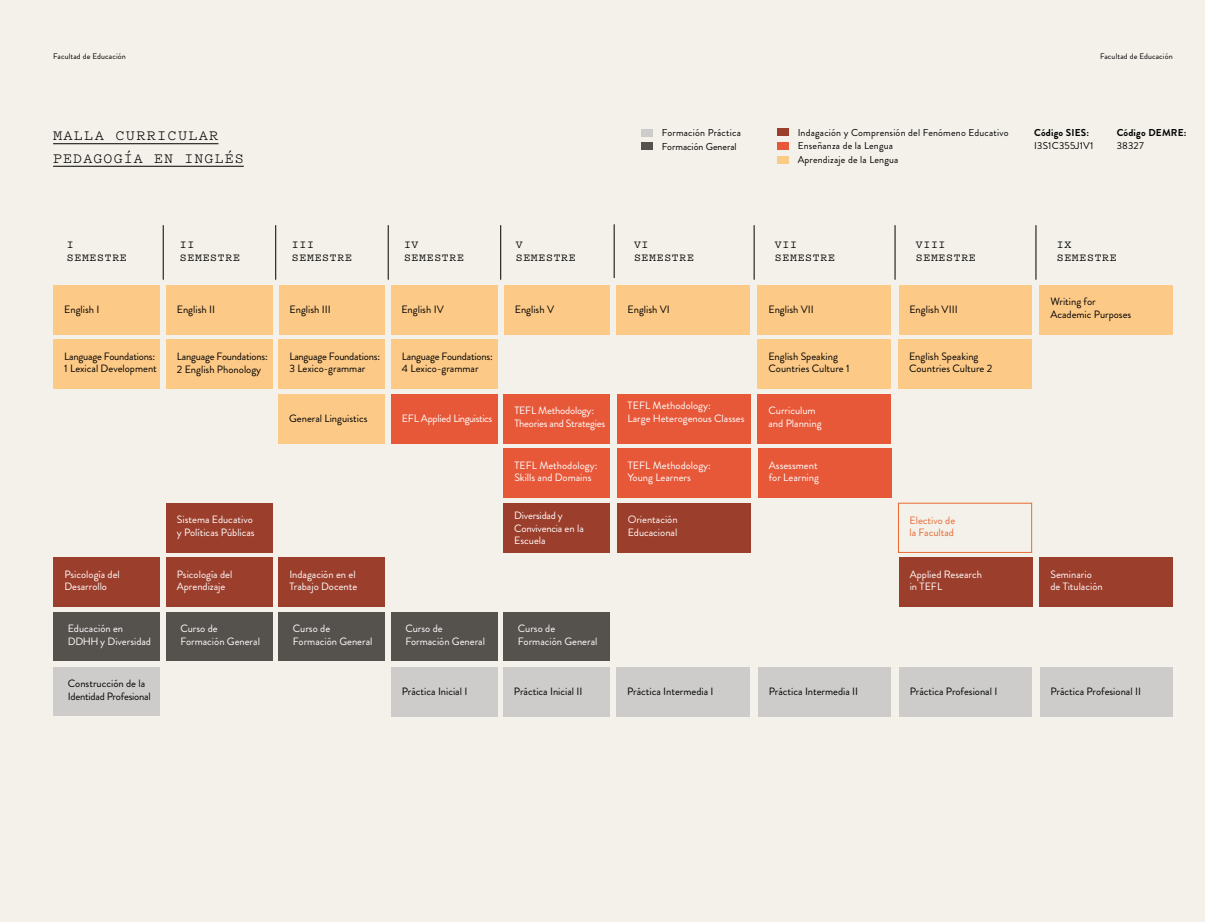
<style>
.page{position:relative;width:1205px;height:922px;background:#fff}
.page>*{position:absolute;margin:0;border:0;box-sizing:border-box;transform-origin:0 0}
.t1{font:15px/22.5px "Pitch";letter-spacing:.08em;color:#000}
.t2{font:500 11.25px/13.5px "Pitch";letter-spacing:.06em;color:#000}
.t3{font:10.62px/12.5px "Brandon Grotesque";color:#fff}
.t4{font:10.62px/12.5px "Brandon Grotesque";color:#000}
.t5{font:10.62px/12.5px "Brandon Grotesque";letter-spacing:-.02em;color:#000}
.t6{font:10.62px/12.5px "Brandon Grotesque";letter-spacing:-.02em;color:#fff}
.t7{font:10.62px "Brandon Grotesque";letter-spacing:-.04em;color:#fff}
.t8{font:10.62px/12.5px "Brandon Grotesque";color:#e96933}
.t9{font:10px/13.8px "Brandon Grotesque";letter-spacing:.02em;color:#000}
.t10{font:10px/13.8px "Brandon Grotesque";color:#000}
.t11{font:700 10px "Brandon Grotesque";letter-spacing:.02em;color:#000}
.t12{font:8.12px "Brandon Grotesque";letter-spacing:.01em;color:#000}
</style>
<div class="page">
<div style="left:0;top:0;width:638px;height:921px;background:#f3f1e9"></div>
<hr style="left:53px;top:143px;width:165px;height:1px;background:#000">
<hr style="left:53px;top:166px;width:191px;height:1px;background:#000">
<div style="left:54px;top:612px;width:106px;height:49px;background:#55524e"></div>
<div style="left:54px;top:667px;width:106px;height:49px;background:#cdcccb"></div>
<div style="left:166px;top:612px;width:106px;height:49px;background:#55524e"></div>
<div style="left:279px;top:612px;width:106px;height:49px;background:#55524e"></div>
<div style="left:391px;top:612px;width:106px;height:49px;background:#55524e"></div>
<div style="left:504px;top:612px;width:106px;height:49px;background:#55524e"></div>
<div style="left:54px;top:285px;width:106px;height:49px;background:#fcc987"></div>
<div style="left:166px;top:285px;width:106px;height:49px;background:#fcc987"></div>
<div style="left:279px;top:285px;width:106px;height:49px;background:#fcc987"></div>
<div style="left:391px;top:285px;width:106px;height:49px;background:#fcc987"></div>
<div style="left:391px;top:667px;width:107px;height:49px;background:#cdcccb"></div>
<div style="left:503px;top:667px;width:107px;height:49px;background:#cdcccb"></div>
<div style="left:504px;top:285px;width:106px;height:49px;background:#fcc987"></div>
<div style="left:279px;top:394px;width:106px;height:49px;background:#fcc987"></div>
<div style="left:391px;top:394px;width:106px;height:49px;background:#e75839"></div>
<div style="left:54px;top:339px;width:106px;height:50px;background:#fcc987"></div>
<div style="left:166px;top:339px;width:106px;height:50px;background:#fcc987"></div>
<div style="left:166px;top:503px;width:106px;height:49px;background:#9c3e2c"></div>
<div style="left:504px;top:503px;width:106px;height:49px;background:#9c3e2c"></div>
<div style="left:54px;top:557px;width:106px;height:50px;background:#9c3e2c"></div>
<div style="left:166px;top:557px;width:106px;height:50px;background:#9c3e2c"></div>
<div style="left:279px;top:557px;width:106px;height:50px;background:#9c3e2c"></div>
<div style="left:279px;top:339px;width:106px;height:50px;background:#fcc987"></div>
<div style="left:391px;top:339px;width:106px;height:50px;background:#fcc987"></div>
<div style="left:504px;top:394px;width:106px;height:49px;background:#e75839"></div>
<div style="left:504px;top:448px;width:106px;height:50px;background:#e75839"></div>
<hr style="left:163px;top:225px;width:1px;height:55px;background:#000">
<hr style="left:275px;top:225px;width:1px;height:55px;background:#000">
<hr style="left:388px;top:225px;width:1px;height:55px;background:#000">
<hr style="left:500px;top:225px;width:1px;height:55px;background:#000">
<div style="left:611px;top:0;width:594px;height:921px;background:#f3f1e9"></div>
<div style="left:641px;top:129px;width:11px;height:7px;background:#cdcccb"></div>
<div style="left:641px;top:143px;width:11px;height:7px;background:#55524e"></div>
<div style="left:777px;top:128px;width:11px;height:8px;background:#9c3e2c"></div>
<div style="left:777px;top:142px;width:11px;height:7px;background:#e75839"></div>
<div style="left:777px;top:156px;width:11px;height:7px;background:#fcc987"></div>
<div style="left:1039px;top:285px;width:133px;height:49px;background:#fcc987"></div>
<div style="left:616px;top:667px;width:134px;height:49px;background:#cdcccb"></div>
<div style="left:758px;top:667px;width:133px;height:49px;background:#cdcccb"></div>
<div style="left:899px;top:667px;width:133px;height:49px;background:#cdcccb"></div>
<div style="left:1039px;top:667px;width:133px;height:49px;background:#cdcccb"></div>
<div style="left:617px;top:285px;width:133px;height:49px;background:#fcc987"></div>
<div style="left:758px;top:285px;width:133px;height:49px;background:#fcc987"></div>
<div style="left:899px;top:285px;width:132px;height:49px;background:#fcc987"></div>
<div style="left:617px;top:503px;width:133px;height:49px;background:#9c3e2c"></div>
<div style="left:898px;top:502px;width:134px;height:50px;border:1px solid #e96933"></div>
<div style="left:1039px;top:557px;width:134px;height:50px;background:#9c3e2c"></div>
<div style="left:899px;top:557px;width:133px;height:50px;background:#9c3e2c"></div>
<div style="left:758px;top:339px;width:133px;height:50px;background:#fcc987"></div>
<div style="left:898px;top:339px;width:133px;height:50px;background:#fcc987"></div>
<div style="left:617px;top:448px;width:133px;height:50px;background:#e75839"></div>
<div style="left:758px;top:448px;width:133px;height:50px;background:#e75839"></div>
<div style="left:758px;top:394px;width:133px;height:49px;background:#e75839"></div>
<div style="left:617px;top:394px;width:133px;height:49px;background:#e75839"></div>
<hr style="left:754px;top:225px;width:1px;height:55px;background:#000">
<hr style="left:895px;top:225px;width:1px;height:55px;background:#000">
<hr style="left:1036px;top:225px;width:1px;height:55px;background:#000">
<hr style="left:614px;top:224px;width:1px;height:54px;background:#000">
<p class="t12" style="left:53px;top:50px;width:74px">Facultad de Educación</p>
<h1 class="t1" style="left:53px;top:123px;width:192px">MALLA CURRICULAR<br>PEDAGOGÍA EN INGLÉS</h1>
<p class="t12" style="left:1100px;top:50px;width:74px">Facultad de Educación</p>
<p class="t10" style="left:662px;top:126px;width:81px">Formación Práctica<br>Formación General</p>
<p class="t9" style="left:798px;top:125px;width:212px">Indagación y Comprensión del Fenómeno Educativo<br>Enseñanza de la Lengua<br>Aprendizaje de la Lengua</p>
<p class="t11" style="left:1116px;top:125px;width:71px">Código DEMRE:</p>
<p class="t11" style="left:1034px;top:125px;width:57px">Código SIES:</p>
<p class="t9" style="left:1034px;top:139px;width:61px">I3S1C355J1V1</p>
<p class="t9" style="left:1116px;top:139px;width:29px">38327</p>
<p class="t2" style="left:67px;top:237px;width:61px">I<br>SEMESTRE</p>
<p class="t2" style="left:180px;top:237px;width:61px">II<br>SEMESTRE</p>
<p class="t2" style="left:292px;top:237px;width:61px">III<br>SEMESTRE</p>
<p class="t2" style="left:404px;top:237px;width:61px">IV<br>SEMESTRE</p>
<p class="t2" style="left:516px;top:237px;width:61px">V<br>SEMESTRE</p>
<p class="t2" style="left:634px;top:237px;width:61px">VI<br>SEMESTRE</p>
<p class="t2" style="left:775px;top:237px;width:61px">VII<br>SEMESTRE</p>
<p class="t2" style="left:916px;top:237px;width:61px">VIII<br>SEMESTRE</p>
<p class="t2" style="left:1057px;top:237px;width:61px">IX<br>SEMESTRE</p>
<p class="t4" style="left:64px;top:303px;width:37px">English I</p>
<p class="t4" style="left:177px;top:303px;width:40px">English II</p>
<p class="t4" style="left:290px;top:303px;width:43px">English III</p>
<p class="t4" style="left:401px;top:303px;width:44px">English IV</p>
<p class="t4" style="left:515px;top:303px;width:41px">English V</p>
<p class="t4" style="left:627px;top:303px;width:44px">English VI</p>
<p class="t4" style="left:768px;top:303px;width:47px">English VII</p>
<p class="t4" style="left:909px;top:303px;width:50px">English VIII</p>
<p class="t4" style="left:1050px;top:295px;width:83px">Writing for<br>Academic Purposes</p>
<p class="t5" style="left:64px;top:350px;width:94px">Language Foundations:<br>1 Lexical Development</p>
<p class="t5" style="left:177px;top:350px;width:92px">Language Foundations:<br>2 English Phonology</p>
<p class="t5" style="left:289px;top:350px;width:92px">Language Foundations:<br>3 Lexico-grammar</p>
<p class="t5" style="left:402px;top:350px;width:92px">Language Foundations:<br>4 Lexico-grammar</p>
<p class="t4" style="left:768px;top:350px;width:83px">English Speaking<br>Countries Culture 1</p>
<p class="t4" style="left:909px;top:350px;width:85px">English Speaking<br>Countries Culture 2</p>
<p class="t4" style="left:289px;top:411px;width:80px">General Linguistics</p>
<p class="t7" style="left:402px;top:410px;width:92px">EFL Applied Linguistics</p>
<p class="t6" style="left:514px;top:404px;width:92px">TEFL Methodology:<br>Theories and Strategies</p>
<p class="t3" style="left:514px;top:459px;width:85px">TEFL Methodology:<br>Skills and Domains</p>
<p class="t3" style="left:627px;top:399px;width:118px">TEFL Methodology:<br>Large Heterogenous Classes</p>
<p class="t3" style="left:768px;top:404px;width:55px">Curriculum and Planning</p>
<p class="t3" style="left:628px;top:459px;width:85px">TEFL Methodology:<br>Young Learners</p>
<p class="t3" style="left:769px;top:459px;width:52px">Assessment for Learning</p>
<p class="t3" style="left:177px;top:513px;width:79px">Sistema Educativo y Políticas Públicas</p>
<p class="t6" style="left:514px;top:509px;width:71px">Diversidad y<br>Convivencia en la<br>Escuela</p>
<p class="t3" style="left:628px;top:513px;width:51px">Orientación<br>Educacional</p>
<p class="t8" style="left:909px;top:513px;width:47px">Electivo de la Facultad</p>
<p class="t3" style="left:64px;top:568px;width:57px">Psicología del<br>Desarrollo</p>
<p class="t3" style="left:177px;top:568px;width:57px">Psicología del<br>Aprendizaje</p>
<p class="t3" style="left:289px;top:568px;width:70px">Indagación en el<br>Trabajo Docente</p>
<p class="t3" style="left:910px;top:568px;width:74px">Applied Research in TEFL</p>
<p class="t3" style="left:1050px;top:568px;width:54px">Seminario de Titulación</p>
<p class="t3" style="left:68px;top:622px;width:85px">Educación en<br>DDHH y Diversidad</p>
<p class="t5" style="left:68px;top:677px;width:84px">Construcción de la<br>Identidad Profesional</p>
<p class="t3" style="left:180px;top:622px;width:81px">Curso de<br>Formación General</p>
<p class="t3" style="left:293px;top:622px;width:81px">Curso de<br>Formación General</p>
<p class="t3" style="left:405px;top:622px;width:81px">Curso de<br>Formación General</p>
<p class="t3" style="left:518px;top:622px;width:81px">Curso de<br>Formación General</p>
<p class="t4" style="left:402px;top:684px;width:67px">Práctica Inicial I</p>
<p class="t4" style="left:514px;top:684px;width:70px">Práctica Inicial II</p>
<p class="t4" style="left:627px;top:684px;width:88px">Práctica Intermedia I</p>
<p class="t4" style="left:769px;top:684px;width:91px">Práctica Intermedia II</p>
<p class="t4" style="left:910px;top:684px;width:89px">Práctica Profesional I</p>
<p class="t4" style="left:1050px;top:684px;width:92px">Práctica Profesional II</p>
</div>
